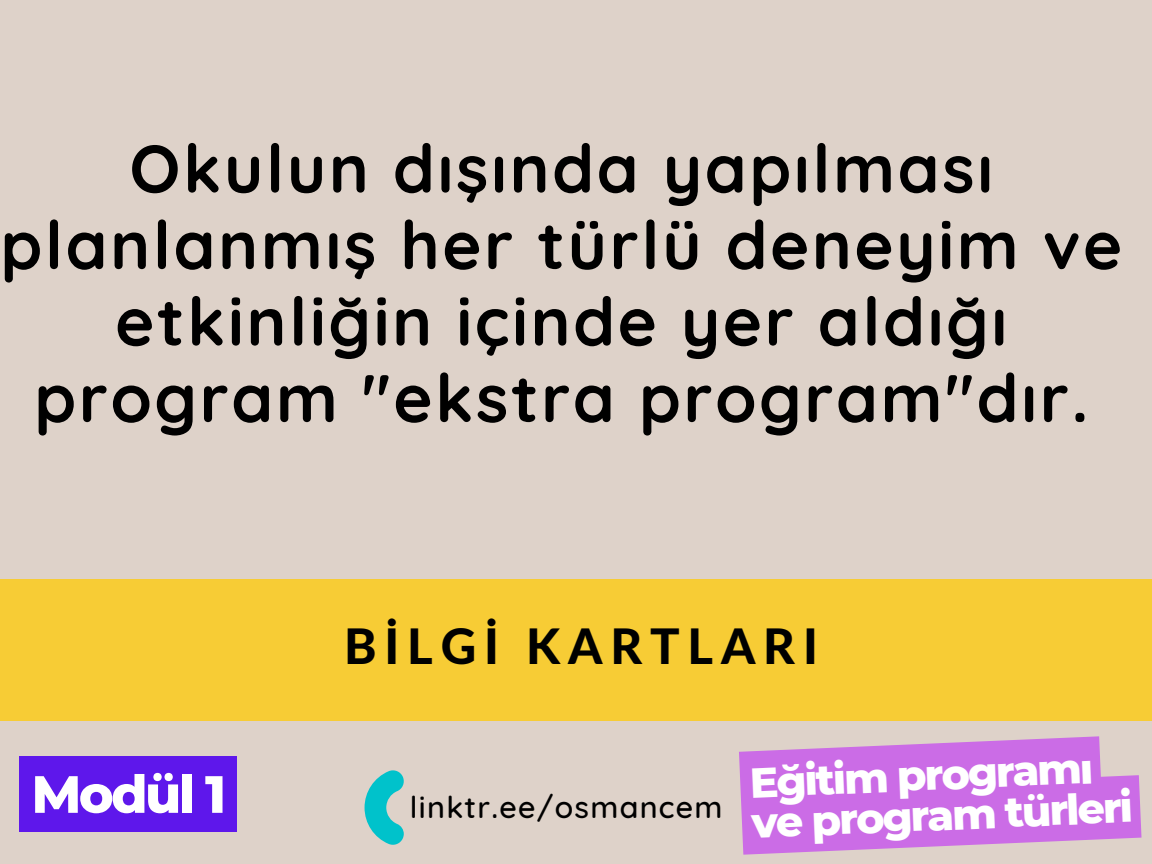
<style>
.page{position:relative;width:1152px;height:864px;background:#ded2c9}
.page>*{position:absolute;margin:0;border:0;box-sizing:border-box;transform-origin:0 0}
.t1{font:700 67.05px/76.5px "Quicksand";letter-spacing:.04em;color:#000;text-align:center}
.t2{font:800 52.35px "Montserrat";letter-spacing:-.05em;color:#fff}
.t3{font:800 49.05px "Lato Latin";letter-spacing:.16em;color:#000}
.t4{font:800 42.9px/40.3px "Montserrat";color:#fff}
.t5{font:500 30.45px "Quicksand";letter-spacing:.04em;color:#000}
</style>
<div class="page">
<div style="left:0;top:579px;width:1152px;height:142px;background:#f7cc35"></div>
<svg style="left:365px;top:770px;width:39px;height:75px"></svg>
<div style="left:19px;top:756px;width:217px;height:76px;background:#5e17eb"></div>
<svg style="left:739px;top:736px;width:403px;height:119px;fill:#cb6ce6"></svg>
<p class="t1" style="left:0;top:129px;width:1123px">Okulun dışında yapılması planlanmış her türlü deneyim ve etkinliğin içinde yer aldığı program "ekstra program"dır.</p>
<p class="t2" style="left:31px;top:762px;width:196px">Modül 1</p>
<p class="t3" style="left:344px;top:624px;width:475px">BİLGİ KARTLARI</p>
<p class="t5" style="left:410px;top:788px;width:314px">linktr.ee/osmancem</p>
<p class="t4" style="left:749px;top:761px;width:395px;rotate:-2deg">Eğitim programı ve program türleri</p>
</div>
